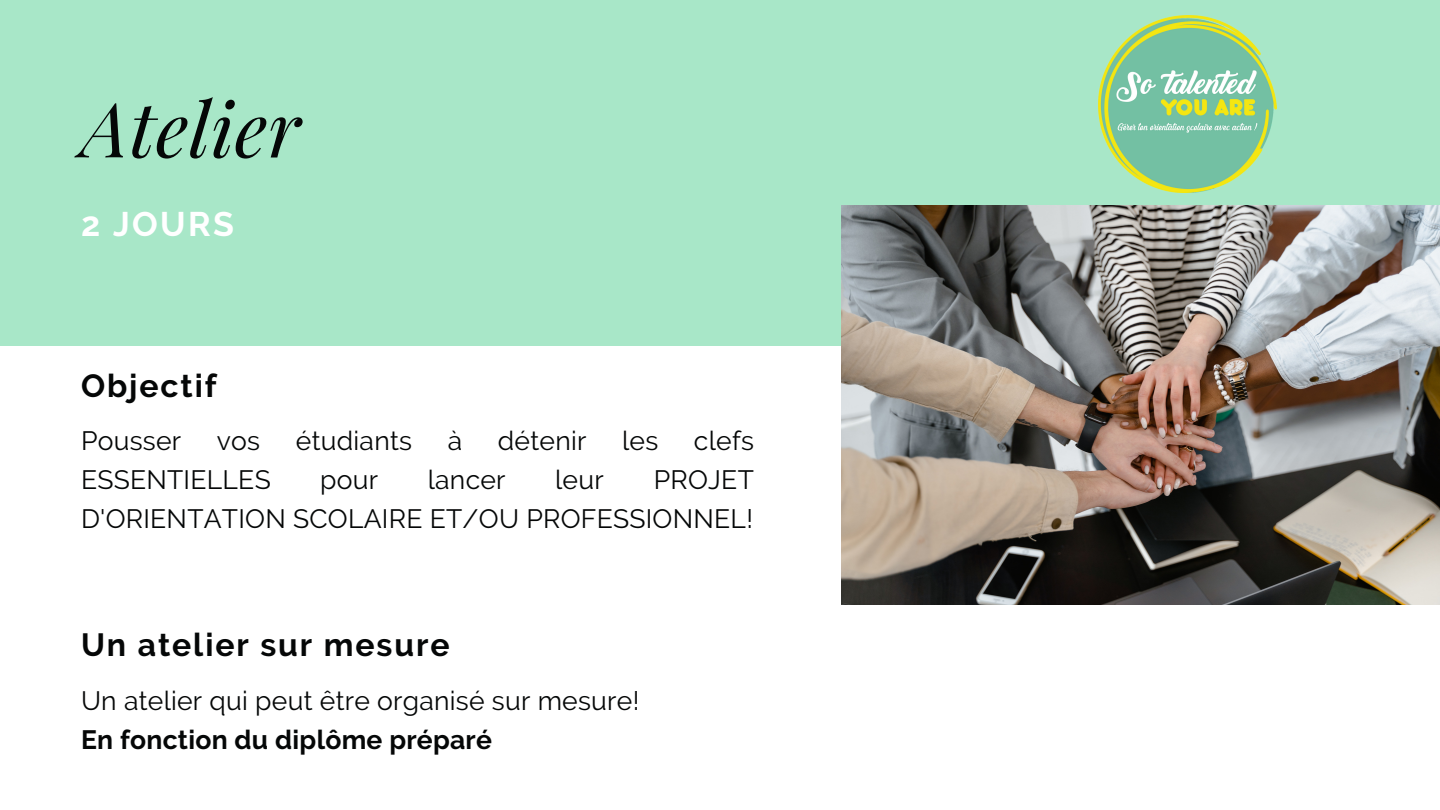
<style>
.page{position:relative;width:1440px;height:810px;background:#fff}
.page>*{position:absolute;margin:0;border:0;box-sizing:border-box;transform-origin:0 0}
.t1{font:italic 76px "Playfair Display";letter-spacing:.01em;color:#050707}
.t2{font:700 34px "Raleway";letter-spacing:.07em;color:#fff}
.t3{font:700 32px "Raleway";letter-spacing:.06em;color:#050707}
.t4{font:26.5px/39px "Raleway";letter-spacing:.01em;color:#050707;text-align:right}
.t5{font:700 26.5px "Raleway";letter-spacing:.01em;color:#050707}
</style>
<div class="page">
<div style="left:0;top:0;width:1440px;height:346px;background:#a8e7c8"></div>
<img style="left:842px;top:206px;width:598px;height:399px">
<img style="left:1098px;top:16px;width:178px;height:177px">
<h1 class="t1" style="left:81px;top:75px;width:221px">Atelier</h1>
<p class="t2" style="left:81px;top:204px;width:154px">2 JOURS</p>
<p class="t3" style="left:81px;top:367px;width:137px">Objectif</p>
<p class="t4" style="left:81px;top:421px;width:102px">Pousser</p>
<p class="t4" style="left:217px;top:421px;width:45px">vos</p>
<p class="t4" style="left:296px;top:421px;width:118px">étudiants</p>
<p class="t4" style="left:448px;top:421px;width:16px">à</p>
<p class="t4" style="left:498px;top:421px;width:90px">détenir</p>
<p class="t4" style="left:622px;top:421px;width:38px">les</p>
<p class="t4" style="left:694px;top:421px;width:62px">clefs</p>
<p class="t4" style="left:81px;top:460px;width:191px">ESSENTIELLES</p>
<p class="t4" style="left:320px;top:460px;width:59px">pour</p>
<p class="t4" style="left:428px;top:460px;width:79px">lancer</p>
<p class="t4" style="left:555px;top:460px;width:50px">leur</p>
<p class="t4" style="left:81px;top:460px;width:674px">PROJET<br>D'ORIENTATION SCOLAIRE ET/OU PROFESSIONNEL!</p>
<p class="t3" style="left:81px;top:626px;width:370px">Un atelier sur mesure</p>
<p class="t4" style="left:81px;top:681px;width:560px">Un atelier qui peut être organisé sur mesure!</p>
<p class="t5" style="left:81px;top:724px;width:413px">En fonction du diplôme préparé</p>
</div>
